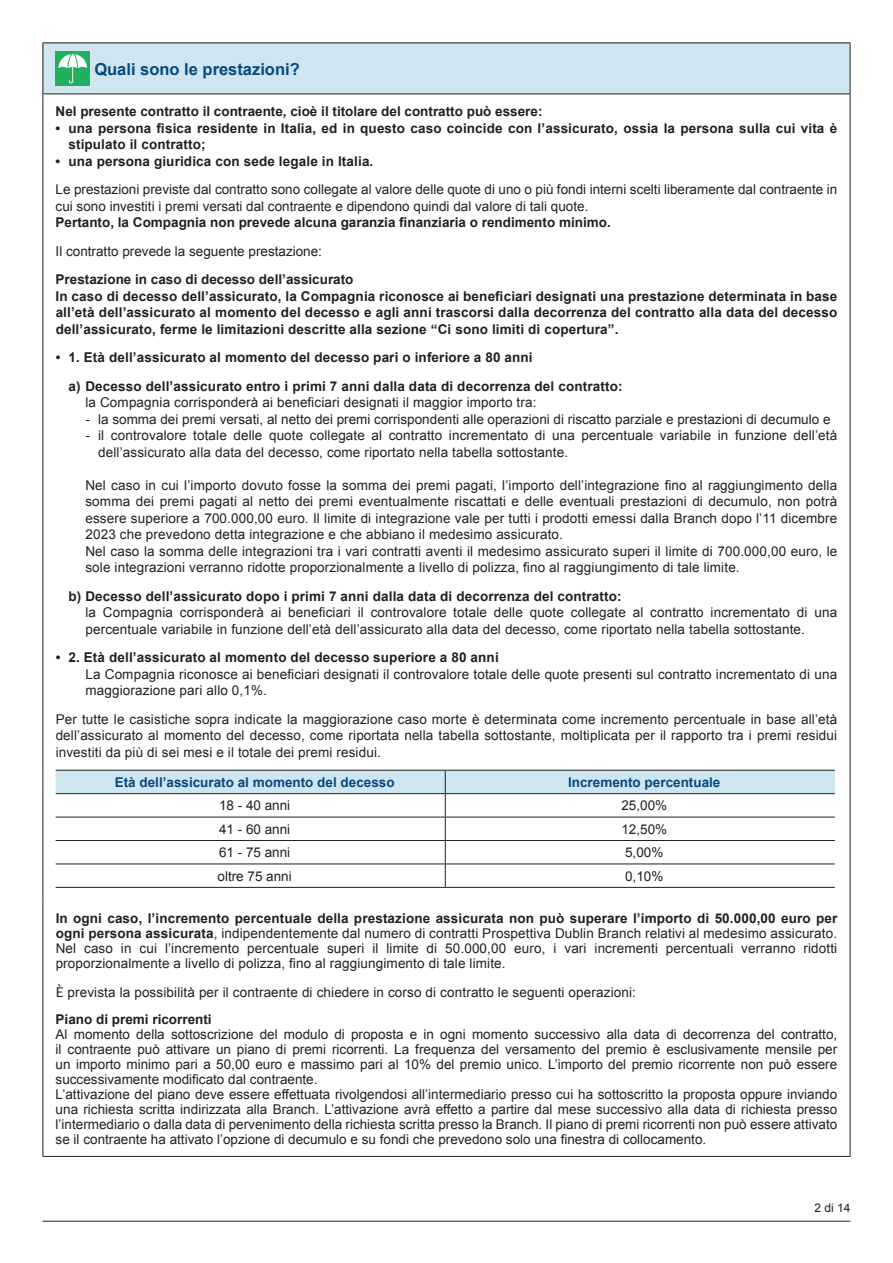
<style>
.page{position:relative;width:893px;height:1263px;background:#fff}
.page>*{position:absolute;margin:0;border:0;box-sizing:border-box;transform-origin:0 0}
.t1{font:700 16.5px "Arial";color:#054a7e}
.t2{font:13.5px/16.5px "Arial";letter-spacing:.01em;color:#231f20}
.t3{font:700 13.5px/16.5px "Arial";letter-spacing:.01em;color:#231f20}
.t4{font:700 13.5px "Arial";color:#054a7e}
.t5{font:12px "Arial";color:#231f20}
.s1{font-weight:700}
.s2{font-family:"Lato"}
</style>
<div class="page">
<hr style="left:43px;top:1221px;width:807px;height:1px;background:#231f20">
<div style="left:43px;top:43px;width:807px;height:51px;background:#cfe6f0"></div>
<hr style="left:43px;top:43px;width:807px;height:1px;background:#231f20">
<hr style="left:43px;top:94px;width:807px;height:1px;background:#231f20">
<hr style="left:43px;top:1156px;width:807px;height:1px;background:#231f20">
<hr style="left:43px;top:43px;width:1px;height:51px;background:#231f20">
<hr style="left:43px;top:94px;width:1px;height:806px;background:#231f20">
<hr style="left:43px;top:900px;width:1px;height:256px;background:#231f20">
<hr style="left:850px;top:43px;width:1px;height:51px;background:#231f20">
<hr style="left:850px;top:94px;width:1px;height:806px;background:#231f20">
<hr style="left:850px;top:900px;width:1px;height:256px;background:#231f20">
<div style="left:56px;top:51px;width:34px;height:34px;background:#20b05f"></div>
<svg style="left:58px;top:54px;width:29px;height:29px"></svg>
<svg style="left:56px;top:770px;width:779px;height:117px"></svg>
<hr style="left:445px;top:770px;width:390px;height:1px;background:#231f20">
<hr style="left:56px;top:793px;width:389px;height:1px;background:#231f20">
<hr style="left:445px;top:793px;width:390px;height:1px;background:#231f20">
<hr style="left:56px;top:817px;width:389px;height:1px;background:#231f20">
<hr style="left:445px;top:817px;width:390px;height:1px;background:#231f20">
<hr style="left:56px;top:840px;width:389px;height:1px;background:#231f20">
<hr style="left:445px;top:840px;width:390px;height:1px;background:#231f20">
<hr style="left:56px;top:863px;width:389px;height:1px;background:#231f20">
<hr style="left:445px;top:863px;width:390px;height:1px;background:#231f20">
<hr style="left:56px;top:887px;width:389px;height:1px;background:#231f20">
<hr style="left:445px;top:887px;width:390px;height:1px;background:#231f20">
<p class="t1" style="left:94px;top:58px;width:207px">Quali sono le prestazioni?</p>
<p class="t3" style="left:56px;top:104px;width:488px">Nel presente contratto il contraente, cioè il titolare del contratto può essere:</p>
<p class="t3" style="left:68px;top:120px;width:770px;text-indent:-13px">• una persona fisica residente in Italia, ed in questo caso coincide con l’assicurato, ossia la persona sulla cui vita è stipulato il contratto;</p>
<p class="t3" style="left:56px;top:153px;width:319px">• una persona giuridica con sede legale in Italia.</p>
<p class="t2" style="left:56px;top:182px;width:783px">Le prestazioni previste dal contratto sono collegate al valore delle quote di uno o più fondi interni scelti liberamente dal contraente in cui sono investiti i premi versati dal contraente e dipendono quindi dal valore di tali quote.</p>
<p class="t3" style="left:56px;top:215px;width:557px">Pertanto, la Compagnia non prevede alcuna garanzia finanziaria o rendimento minimo.</p>
<p class="t2" style="left:56px;top:243px;width:268px">Il contratto prevede la seguente prestazione:</p>
<p class="t3" style="left:56px;top:272px;width:783px">Prestazione in caso di decesso dell’assicurato<br>In caso di decesso dell’assicurato, la Compagnia riconosce ai beneficiari designati una prestazione determinata in base all’età dell’assicurato al momento del decesso e agli anni trascorsi dalla decorrenza del contratto alla data del decesso dell’assicurato, ferme le limitazioni descritte alla sezione “Ci sono limiti di copertura”.</p>
<p class="t3" style="left:68px;top:344px;width:556px;line-height:28.5px;text-indent:-13px">• 1. Età dell’assicurato al momento del decesso pari o inferiore a 80 anni<br>a) Decesso dell’assicurato entro i primi 7 anni dalla data di decorrenza del contratto:</p>
<p class="t2" style="left:85px;top:395px;width:453px">la Compagnia corrisponderà ai beneficiari designati il maggior importo tra:</p>
<p class="t2" style="left:85px;top:411px;width:747px">- la somma dei premi versati, al netto dei premi corrispondenti alle operazioni di riscatto parziale e prestazioni di decumulo e</p>
<p class="t2" style="left:98px;top:428px;width:741px;text-indent:-13px">- il controvalore totale delle quote collegate al contratto incrementato di una percentuale variabile in funzione dell’età dell’assicurato alla data del decesso, come riportato nella tabella sottostante.</p>
<p class="t2" style="left:85px;top:477px;width:753px">Nel caso in cui l’importo dovuto fosse la somma dei premi pagati, l’importo dell’integrazione fino al raggiungimento della somma dei premi pagati al netto dei premi eventualmente riscattati e delle eventuali prestazioni di decumulo, non potrà essere superiore a 700.000,00 euro. Il limite di integrazione vale per tutti i prodotti emessi dalla Branch dopo l’11 dicembre 2023 che prevedono detta integrazione e che abbiano il medesimo assicurato.<br>Nel caso la somma delle integrazioni tra i vari contratti aventi il medesimo assicurato superi il limite di 700.000,00 euro, le sole integrazioni verranno ridotte proporzionalmente a livello di polizza, fino al raggiungimento di tale limite.</p>
<p class="t3" style="left:68px;top:588px;width:555px">b) Decesso dell’assicurato dopo i primi 7 anni dalla data di decorrenza del contratto:</p>
<p class="t2" style="left:85px;top:605px;width:753px">la Compagnia corrisponderà ai beneficiari il controvalore totale delle quote collegate al contratto incrementato di una percentuale variabile in funzione dell’età dell’assicurato alla data del decesso, come riportato nella tabella sottostante.</p>
<p class="t3" style="left:56px;top:650px;width:445px">• 2. Età dell’assicurato al momento del decesso superiore a 80 anni</p>
<p class="t2" style="left:85px;top:666px;width:753px">La Compagnia riconosce ai beneficiari designati il controvalore totale delle quote presenti sul contratto incrementato di una maggiorazione pari allo 0,1%.</p>
<p class="t2" style="left:56px;top:711px;width:783px;text-align:justify">Per tutte le casistiche sopra indicate la maggiorazione caso morte è determinata come incremento percentuale in base all’età dell’assicurato al momento del decesso, come riportata nella tabella sottostante, moltiplicata per il rapporto tra i premi residui investiti da più di sei mesi e il totale dei premi residui.</p>
<p class="t4" style="left:115px;top:773px;width:281px">Età dell’assicurato al momento del decesso</p>
<p class="t4" style="left:568px;top:773px;width:154px">Incremento percentuale</p>
<p class="t2" style="left:219px;top:797px;width:73px">18 - 40 anni</p>
<p class="t2" style="left:621px;top:797px;width:47px">25,00%</p>
<p class="t2" style="left:219px;top:821px;width:73px">41 - 60 anni</p>
<p class="t2" style="left:621px;top:821px;width:47px">12,50%</p>
<p class="t2" style="left:219px;top:844px;width:73px">61 - 75 anni</p>
<p class="t2" style="left:625px;top:844px;width:40px">5,00%</p>
<p class="t2" style="left:217px;top:868px;width:76px">oltre 75 anni</p>
<p class="t2" style="left:625px;top:868px;width:40px">0,10%</p>
<p class="t2" style="left:56px;top:911px;width:783px;line-height:15px;text-align:justify"><span class="s1">In ogni caso, l’incremento percentuale della prestazione assicurata non può superare l’importo di 50.000,00 euro per ogni persona assicurata</span>, indipendentemente dal numero di contratti Prospettiva Dublin Branch relativi al medesimo assicurato.<br>Nel caso in cui l’incremento percentuale superi il limite di 50.000,00 euro, i vari incrementi percentuali verranno ridotti proporzionalmente a livello di polizza, fino al raggiungimento di tale limite.</p>
<p class="t2" style="left:56px;top:978px;width:582px;line-height:27px"><span class="s2">È</span> prevista la possibilità per il contraente di chiedere in corso di contratto le seguenti operazioni:<br><span class="s1">Piano di premi ricorrenti</span></p>
<p class="t2" style="left:56px;top:1026px;width:783px;line-height:15px">Al momento della sottoscrizione del modulo di proposta e in ogni momento successivo alla data di decorrenza del contratto, il contraente può attivare un piano di premi ricorrenti. La frequenza del versamento del premio è esclusivamente mensile per un importo minimo pari a 50,00 euro e massimo pari al 10% del premio unico. L’importo del premio ricorrente non può essere successivamente modificato dal contraente.<br>L’attivazione del piano deve essere effettuata rivolgendosi all’intermediario presso cui ha sottoscritto la proposta oppure inviando una richiesta scritta indirizzata alla Branch. L’attivazione avrà effetto a partire dal mese successivo alla data di richiesta presso l’intermediario o dalla data di pervenimento della richiesta scritta presso la Branch. Il piano di premi ricorrenti non può essere attivato se il contraente ha attivato l’opzione di decumulo e su fondi che prevedono solo una finestra di collocamento.</p>
<p class="t5" style="left:814px;top:1200px;width:38px">2 di 14</p>
</div>
